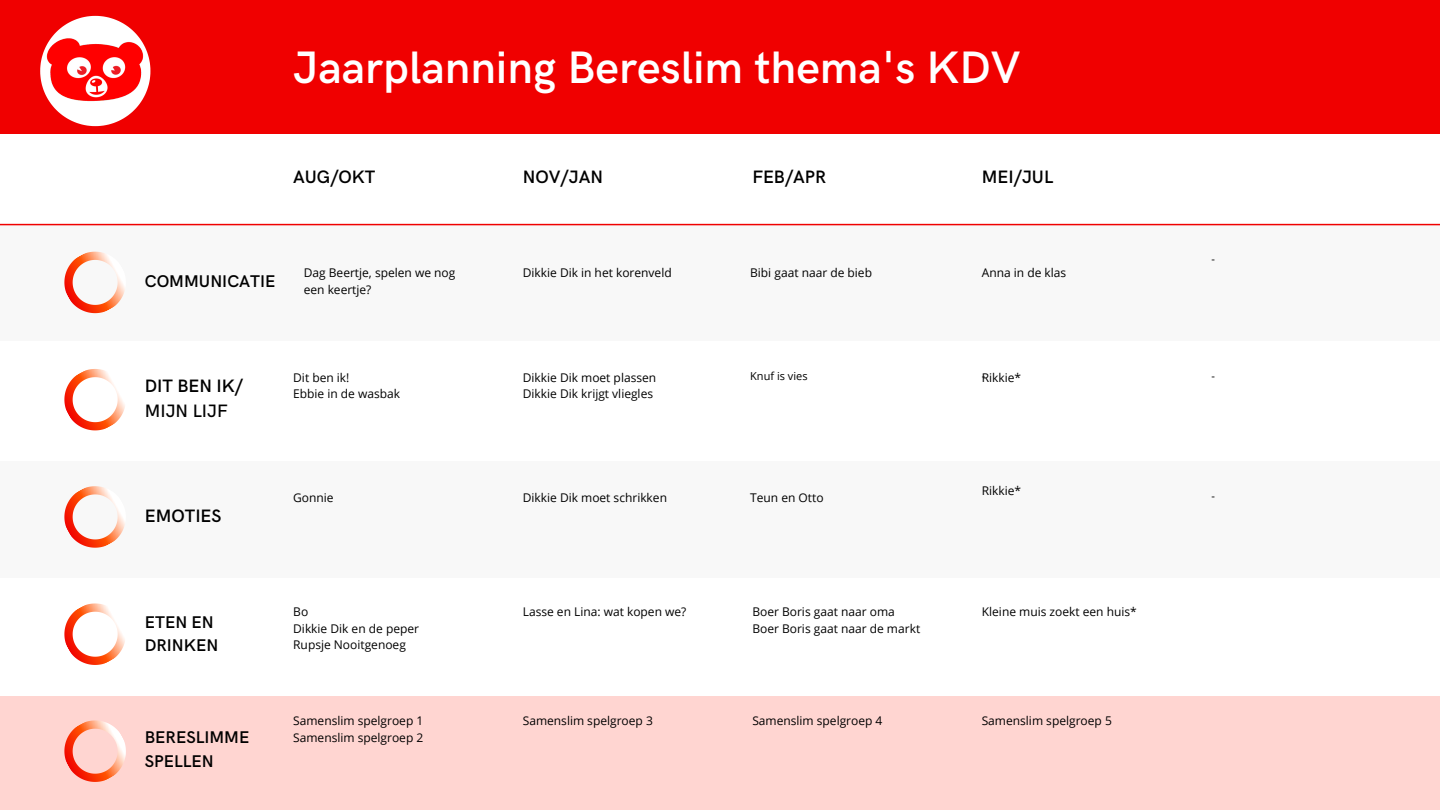
<style>
.page{position:relative;width:1440px;height:810px;background:#fff}
.page>*{position:absolute;margin:0;border:0;box-sizing:border-box;transform-origin:0 0}
.t1{font:600 45.6px "HK Grotesk";color:#fff}
.t2{font:600 18px "HK Grotesk";color:#000}
.t3{font:500 18px "HK Grotesk";color:#000}
.t4{font:600 17px/23.2px "HK Grotesk";color:#000}
.t5{font:12px/16.5px "Open Sans";color:#000}
.t6{font:11px "Open Sans";color:#000}
</style>
<div class="page">
<div style="left:0;top:0;width:1440px;height:134px;background:#f00000"></div>
<div style="left:0;top:461px;width:1440px;height:117px;background:#f8f8f8"></div>
<div style="left:0;top:224px;width:1440px;height:117px;background:#f8f8f8"></div>
<svg style="left:64px;top:251px;width:61px;height:63px"></svg>
<svg style="left:64px;top:369px;width:61px;height:62px"></svg>
<svg style="left:64px;top:486px;width:61px;height:62px"></svg>
<svg style="left:64px;top:603px;width:61px;height:62px"></svg>
<hr style="left:0;top:224px;width:1440px;height:1px;background:#f00000">
<div style="left:0;top:696px;width:1440px;height:114px;background:#ffd5d1"></div>
<svg style="left:64px;top:720px;width:62px;height:62px"></svg>
<svg style="left:40px;top:16px;width:110px;height:110px"></svg>
<img style="left:47px;top:23px;width:97px;height:96px">
<h1 class="t1" style="left:293px;top:42px;width:729px">Jaarplanning Bereslim thema's KDV</h1>
<h2 class="t2" style="left:293px;top:167px;width:84px">AUG/OKT</h2>
<h2 class="t2" style="left:523px;top:167px;width:82px">NOV/JAN</h2>
<h2 class="t2" style="left:752px;top:167px;width:75px">FEB/APR</h2>
<h2 class="t2" style="left:982px;top:167px;width:73px">MEI/JUL</h2>
<h3 class="t4" style="left:145px;top:271px;width:132px">COMMUNICATIE</h3>
<p class="t5" style="left:750px;top:264px;width:123px">Bibi gaat naar de bieb</p>
<p class="t5" style="left:304px;top:264px;width:153px">Dag Beertje, spelen we nog</p>
<p class="t5" style="left:982px;top:264px;width:86px">Anna in de klas</p>
<p class="t5" style="left:304px;top:281px;width:69px">een keertje?</p>
<p class="t5" style="left:523px;top:264px;width:150px">Dikkie Dik in het korenveld</p>
<h2 class="t2" style="left:145px;top:376px;width:100px">DIT BEN IK/</h2>
<h2 class="t3" style="left:145px;top:401px;width:84px">MIJN LIJF</h2>
<h2 class="t2" style="left:145px;top:506px;width:78px">EMOTIES</h2>
<p class="t5" style="left:293px;top:369px;width:108px">Dit ben ik!<br>Ebbie in de wasbak</p>
<p class="t5" style="left:293px;top:489px;width:42px">Gonnie</p>
<p class="t5" style="left:523px;top:369px;width:135px">Dikkie Dik moet plassen<br>Dikkie Dik krijgt vliegles</p>
<p class="t6" style="left:750px;top:368px;width:59px">Knuf is vies</p>
<p class="t5" style="left:523px;top:489px;width:146px">Dikkie Dik moet schrikken</p>
<p class="t5" style="left:750px;top:489px;width:75px">Teun en Otto</p>
<p class="t5" style="left:982px;top:369px;width:41px">Rikkie*</p>
<p class="t6" style="left:982px;top:368px;width:5px">-</p>
<p class="t5" style="left:982px;top:482px;width:41px">Rikkie*</p>
<h3 class="t4" style="left:145px;top:611px;width:75px">ETEN EN<br>DRINKEN</h3>
<h3 class="t4" style="left:145px;top:727px;width:106px">BERESLIMME<br>SPELLEN</h3>
<p class="t5" style="left:293px;top:603px;width:127px">Bo<br>Dikkie Dik en de peper<br>Rupsje Nooitgenoeg</p>
<p class="t5" style="left:523px;top:603px;width:165px">Lasse en Lina: wat kopen we?</p>
<p class="t5" style="left:293px;top:713px;width:132px">Samenslim spelgroep 1<br>Samenslim spelgroep 2</p>
<p class="t5" style="left:523px;top:713px;width:132px">Samenslim spelgroep 3</p>
<p class="t5" style="left:752px;top:603px;width:169px">Boer Boris gaat naar oma<br>Boer Boris gaat naar de markt</p>
<p class="t5" style="left:982px;top:603px;width:156px">Kleine muis zoekt een huis*</p>
<p class="t5" style="left:752px;top:713px;width:132px">Samenslim spelgroep 4</p>
<p class="t5" style="left:982px;top:713px;width:132px">Samenslim spelgroep 5</p>
<p class="t6" style="left:1211px;top:251px;width:5px">-</p>
<p class="t6" style="left:1211px;top:368px;width:5px">-</p>
<p class="t6" style="left:1211px;top:489px;width:5px">-</p>
</div>
